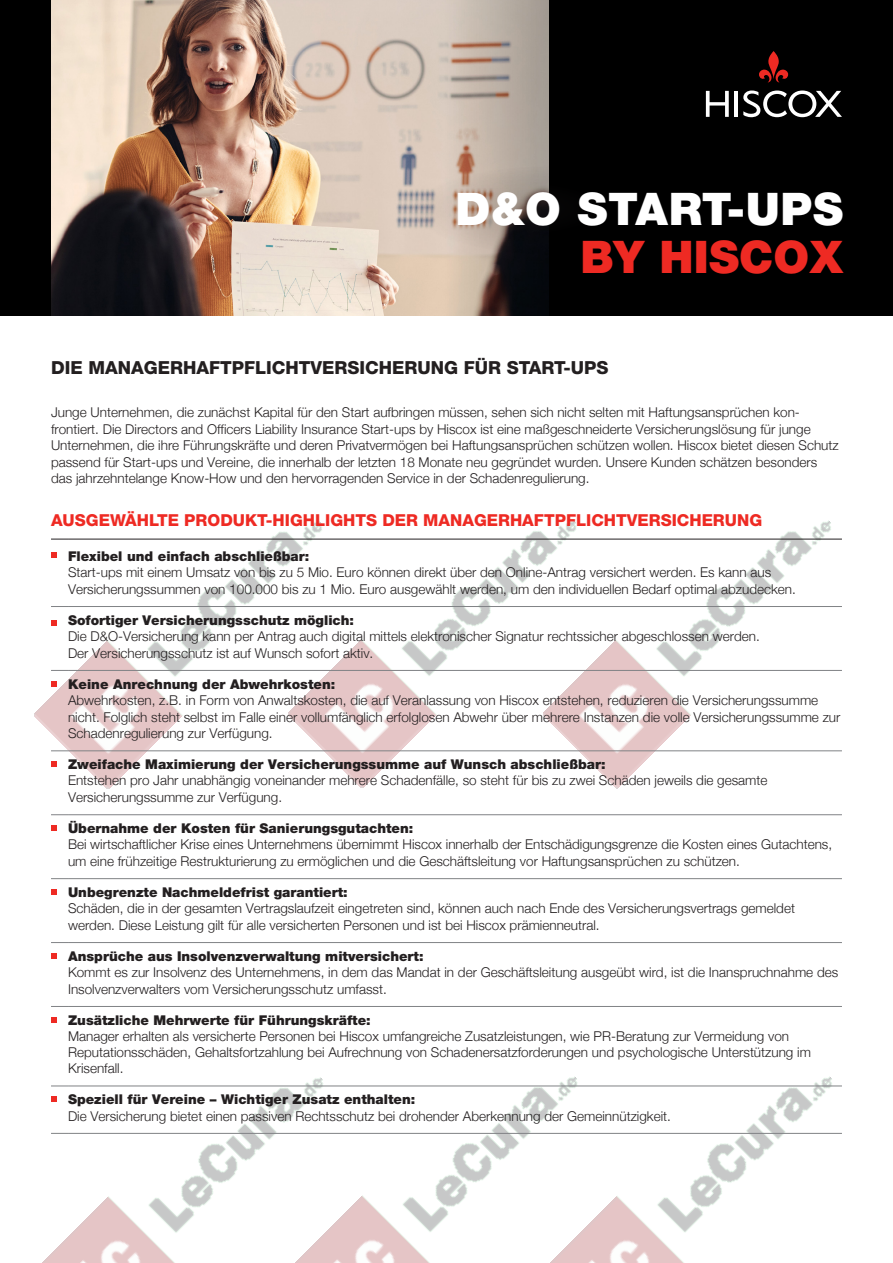
<style>
.page{position:relative;width:893px;height:1263px;background:#fff}
.page>*{position:absolute;margin:0;border:0;box-sizing:border-box;transform-origin:0 0}
.t1{font:900 45px "Helvetica Neue LT Std";letter-spacing:.015em;color:#fff}
.t2{font:900 45px "Helvetica Neue LT Std";letter-spacing:.005em;color:#ee2a23}
.t3{font:800 18px "Helvetica Neue LT Std";color:#231f20}
.t4{font:800 16.5px "Helvetica Neue LT Std";color:#ee2a23}
.Intro_Para{font:300 13.5px/16.5px "Helvetica Neue";color:#231f20}
.Body_Copy{font:300 13.5px/16.5px "Helvetica Neue";color:#231f20}
.Intro_Para-2{font:900 13.5px "Helvetica Neue LT Std";color:#231f20}
.Body_Copy-2{font:900 13.5px "Helvetica Neue LT Std";color:#231f20}
</style>
<div class="page">
<img style="left:34px;top:531px;width:254px;height:258px">
<img style="left:288px;top:521px;width:255px;height:267px">
<img style="left:543px;top:520px;width:299px;height:268px">
<img style="left:42px;top:1086px;width:247px;height:177px">
<img style="left:289px;top:1077px;width:255px;height:186px">
<img style="left:544px;top:1076px;width:298px;height:187px">
<div style="left:0;top:0;width:893px;height:316px;background:#000"></div>
<svg style="left:759px;top:51px;width:29px;height:31px"></svg>
<hr style="left:735px;top:91px;width:3px;height:26px;background:#fff">
<svg style="left:706px;top:91px;width:23px;height:26px"></svg>
<svg style="left:743px;top:91px;width:99px;height:26px"></svg>
<img style="left:51px;top:0;width:393px;height:316px">
<svg style="left:51px;top:539px;width:17px;height:1px"></svg>
<hr style="left:68px;top:539px;width:774px;height:1px;background:#231f20">
<svg style="left:51px;top:606px;width:17px;height:1px"></svg>
<hr style="left:68px;top:606px;width:774px;height:1px;background:#808285">
<svg style="left:51px;top:670px;width:17px;height:1px"></svg>
<hr style="left:68px;top:670px;width:774px;height:1px;background:#808285">
<svg style="left:51px;top:750px;width:17px;height:1px"></svg>
<hr style="left:68px;top:750px;width:774px;height:1px;background:#808285">
<svg style="left:51px;top:814px;width:17px;height:1px"></svg>
<hr style="left:68px;top:814px;width:774px;height:1px;background:#808285">
<svg style="left:51px;top:878px;width:17px;height:1px"></svg>
<hr style="left:68px;top:878px;width:774px;height:1px;background:#808285">
<svg style="left:51px;top:942px;width:17px;height:1px"></svg>
<hr style="left:68px;top:942px;width:774px;height:1px;background:#808285">
<svg style="left:51px;top:1006px;width:17px;height:1px"></svg>
<hr style="left:68px;top:1006px;width:774px;height:1px;background:#808285">
<svg style="left:51px;top:1085px;width:17px;height:1px"></svg>
<hr style="left:68px;top:1085px;width:774px;height:1px;background:#808285">
<svg style="left:51px;top:1133px;width:17px;height:1px"></svg>
<hr style="left:68px;top:1133px;width:774px;height:1px;background:#808285">
<svg style="left:51px;top:553px;width:5px;height:5px"></svg>
<svg style="left:51px;top:620px;width:5px;height:5px"></svg>
<svg style="left:51px;top:681px;width:5px;height:5px"></svg>
<svg style="left:51px;top:762px;width:5px;height:5px"></svg>
<svg style="left:51px;top:825px;width:5px;height:6px"></svg>
<svg style="left:51px;top:889px;width:5px;height:5px"></svg>
<svg style="left:51px;top:953px;width:5px;height:5px"></svg>
<svg style="left:51px;top:1017px;width:5px;height:5px"></svg>
<svg style="left:51px;top:1097px;width:5px;height:5px"></svg>
<svg style="left:409px;top:165px;width:292px;height:90px"></svg>
<svg style="left:444px;top:0;width:105px;height:316px;background:#9d9086"></svg>
<p class="t1" style="left:455px;top:182px;width:389px">D&amp;O START-UPS</p>
<p class="t2" style="left:580px;top:230px;width:264px">BY HISCOX</p>
<p class="t3" style="left:51px;top:357px;width:559px">DIE MANAGERHAFTPFLICHTVERSICHERUNG FÜR START-UPS</p>
<p class="Body_Copy" style="left:51px;top:403px;width:789px">Junge Unternehmen, die zunächst Kapital für den Start aufbringen müssen, sehen sich nicht selten mit Haftungsansprüchen kon&shy;frontiert. Die Directors and Officers Liability Insurance Start-ups by Hiscox ist eine maßgeschneiderte Versicherungslösung für junge Unternehmen, die ihre Führungskräfte und deren Privatvermögen bei Haftungsansprüchen schützen wollen. Hiscox bietet diesen Schutz passend für Start-ups und Vereine, die innerhalb der letzten 18 Monate neu gegründet wurden. Unsere Kunden schätzen besonders das jahrzehntelange Know-How und den hervorragenden Service in der Schadenregulierung.</p>
<p class="t4" style="left:51px;top:511px;width:713px">AUSGEWÄHLTE PRODUKT-HIGHLIGHTS DER MANAGERHAFTPFLICHTVERSICHERUNG</p>
<p class="Body_Copy-2" style="left:68px;top:548px;width:243px">Flexibel und einfach abschließbar:</p>
<p class="Body_Copy" style="left:68px;top:563px;width:729px">Start-ups mit einem Umsatz von bis zu 5 Mio. Euro können direkt über den Online-Antrag versichert werden. Es kann aus<br>Versicherungssummen von 100.000 bis zu 1 Mio. Euro ausgewählt werden, um den individuellen Bedarf optimal abzudecken.</p>
<p class="Body_Copy-2" style="left:68px;top:612px;width:288px">Sofortiger Versicherungsschutz möglich:</p>
<p class="Body_Copy" style="left:68px;top:627px;width:693px">Die D&amp;O-Versicherung kann per Antrag auch digital mittels elektronischer Signatur rechtssicher abgeschlossen werden.<br>Der Versicherungsschutz ist auf Wunsch sofort aktiv.</p>
<p class="Intro_Para-2" style="left:68px;top:676px;width:269px">Keine Anrechnung der Abwehrkosten:</p>
<p class="Intro_Para" style="left:68px;top:691px;width:774px">Abwehrkosten, z.B. in Form von Anwaltskosten, die auf Veranlassung von Hiscox entstehen, reduzieren die Versicherungssumme nicht. Folglich steht selbst im Falle einer vollumfänglich erfolglosen Abwehr über mehrere Instanzen die volle Versicherungssumme zur<br>Schadenregulierung zur Verfügung.</p>
<p class="Intro_Para-2" style="left:68px;top:756px;width:539px">Zweifache Maximierung der Versicherungssumme auf Wunsch abschließbar:</p>
<p class="Intro_Para" style="left:68px;top:771px;width:701px">Entstehen pro Jahr unabhängig voneinander mehrere Schadenfälle, so steht für bis zu zwei Schäden jeweils die gesamte<br>Versicherungssumme zur Verfügung.</p>
<p class="Intro_Para-2" style="left:68px;top:820px;width:347px">Übernahme der Kosten für Sanierungsgutachten:</p>
<p class="Intro_Para" style="left:68px;top:835px;width:766px">Bei wirtschaftlicher Krise eines Unternehmens übernimmt Hiscox innerhalb der Entschädigungsgrenze die Kosten eines Gutachtens, um eine frühzeitige Restrukturierung zu ermöglichen und die Geschäftsleitung vor Haftungsansprüchen zu schützen.</p>
<p class="Intro_Para-2" style="left:68px;top:884px;width:281px">Unbegrenzte Nachmeldefrist garantiert:</p>
<p class="Intro_Para" style="left:68px;top:899px;width:728px">Schäden, die in der gesamten Vertragslaufzeit eingetreten sind, können auch nach Ende des Versicherungsvertrags gemeldet werden. Diese Leistung gilt für alle versicherten Personen und ist bei Hiscox prämienneutral.</p>
<p class="Intro_Para-2" style="left:68px;top:948px;width:357px">Ansprüche aus Insolvenzverwaltung mitversichert:</p>
<p class="Intro_Para" style="left:68px;top:963px;width:772px">Kommt es zur Insolvenz des Unternehmens, in dem das Mandat in der Geschäftsleitung ausgeübt wird, ist die Inanspruchnahme des<br>Insolvenzverwalters vom Versicherungsschutz umfasst.</p>
<p class="Intro_Para-2" style="left:68px;top:1012px;width:304px">Zusätzliche Mehrwerte für Führungskräfte:</p>
<p class="Intro_Para" style="left:68px;top:1027px;width:744px">Manager erhalten als versicherte Personen bei Hiscox umfangreiche Zusatzleistungen, wie PR-Beratung zur Vermeidung von<br>Reputationsschäden, Gehaltsfortzahlung bei Aufrechnung von Schadenersatzforderungen und psychologische Unterstützung im<br>Krisenfall.</p>
<p class="Intro_Para-2" style="left:68px;top:1091px;width:349px">Speziell für Vereine – Wichtiger Zusatz enthalten:</p>
<p class="Intro_Para" style="left:68px;top:1106px;width:604px">Die Versicherung bietet einen passiven Rechtsschutz bei drohender Aberkennung der Gemeinnützigkeit.</p>
</div>
